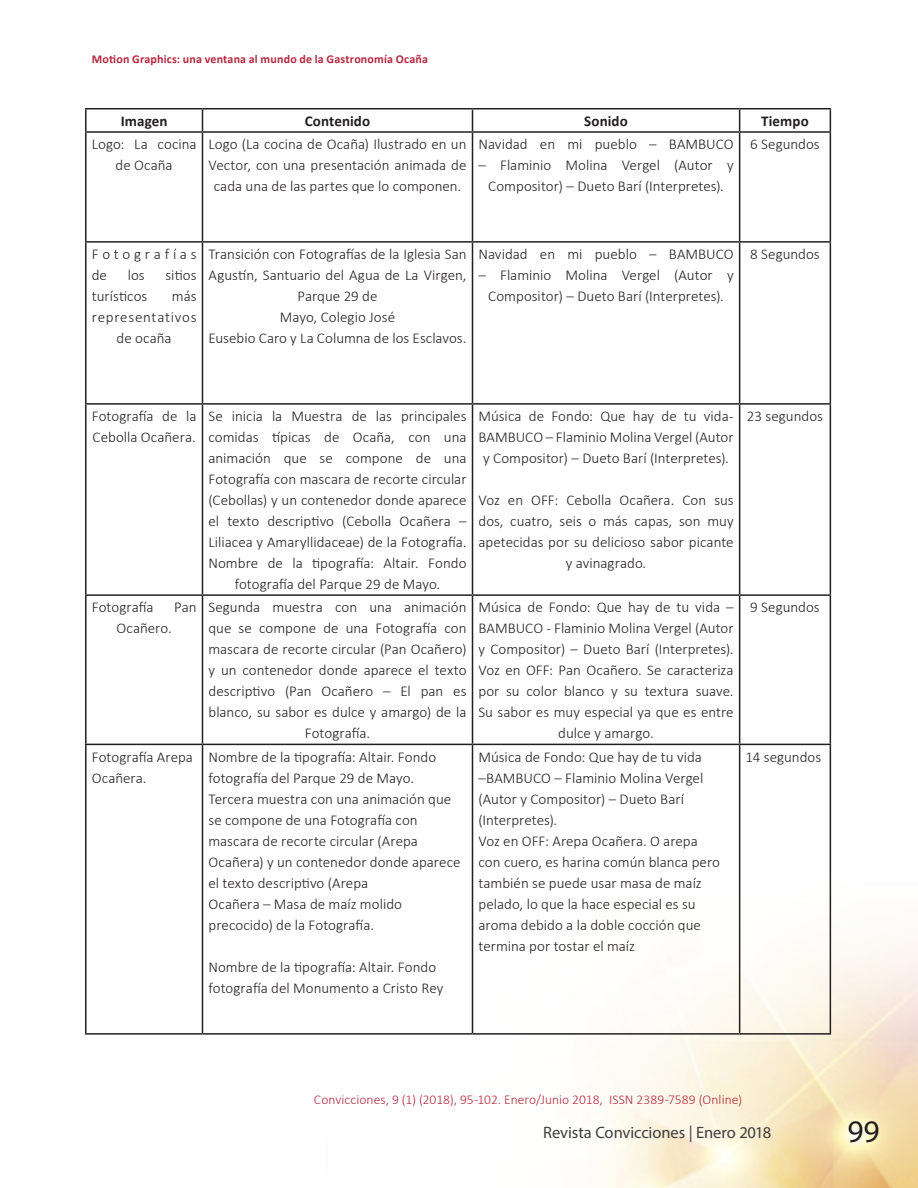
<style>
.page{position:relative;width:918px;height:1188px;background:#fff}
.page>*{position:absolute;margin:0;border:0;box-sizing:border-box;transform-origin:0 0}
.t1{font:31.5px "Myriad Pro";color:#231f20}
.t2{font:16.5px "Myriad Pro";letter-spacing:-.005em;color:#3e3e3f}
.Sub2{font:300 15px/21px "Calibri";color:#231f20;text-align:center}
.Sub2-2{font:700 15px "Calibri";letter-spacing:.005em;color:#231f20}
.Sub2-3{font:300 15px "Calibri";letter-spacing:.05em;color:#231f20}
.Sub2-4{font:300 15px/21px "Calibri";letter-spacing:.245em;color:#231f20}
.Sub2-5{font:300 13.5px "Calibri";letter-spacing:.005em;color:#b5283e}
.titulo{font:700 12px "Calibri";letter-spacing:.015em;color:#b5283e}
</style>
<div class="page">
<img style="left:87px;top:108px;width:831px;height:1080px">
<hr style="left:85px;top:108px;width:117px;height:2px;background:#231f20">
<hr style="left:85px;top:110px;width:2px;height:21px;background:#231f20">
<hr style="left:202px;top:108px;width:270px;height:2px;background:#231f20">
<svg style="left:202px;top:110px;width:1px;height:21px"></svg>
<hr style="left:472px;top:108px;width:268px;height:2px;background:#231f20">
<svg style="left:472px;top:110px;width:1px;height:21px"></svg>
<hr style="left:740px;top:108px;width:91px;height:2px;background:#231f20">
<svg style="left:739px;top:110px;width:1px;height:21px"></svg>
<svg style="left:830px;top:110px;width:1px;height:21px"></svg>
<hr style="left:85px;top:131px;width:117px;height:2px;background:#231f20">
<hr style="left:85px;top:133px;width:2px;height:108px;background:#231f20">
<hr style="left:202px;top:131px;width:270px;height:2px;background:#231f20">
<hr style="left:202px;top:133px;width:1px;height:108px;background:#231f20">
<hr style="left:472px;top:131px;width:268px;height:2px;background:#231f20">
<hr style="left:472px;top:133px;width:1px;height:108px;background:#231f20">
<hr style="left:740px;top:131px;width:91px;height:2px;background:#231f20">
<hr style="left:739px;top:133px;width:1px;height:108px;background:#231f20">
<hr style="left:830px;top:133px;width:1px;height:108px;background:#231f20">
<hr style="left:85px;top:241px;width:117px;height:2px;background:#231f20">
<hr style="left:85px;top:243px;width:2px;height:160px;background:#231f20">
<hr style="left:202px;top:241px;width:270px;height:2px;background:#231f20">
<hr style="left:202px;top:243px;width:1px;height:160px;background:#231f20">
<hr style="left:472px;top:241px;width:268px;height:2px;background:#231f20">
<hr style="left:472px;top:243px;width:1px;height:160px;background:#231f20">
<hr style="left:740px;top:241px;width:91px;height:2px;background:#231f20">
<hr style="left:739px;top:243px;width:1px;height:160px;background:#231f20">
<hr style="left:830px;top:243px;width:1px;height:160px;background:#231f20">
<hr style="left:85px;top:403px;width:117px;height:2px;background:#231f20">
<hr style="left:85px;top:405px;width:2px;height:189px;background:#231f20">
<hr style="left:202px;top:403px;width:270px;height:2px;background:#231f20">
<hr style="left:202px;top:405px;width:1px;height:189px;background:#231f20">
<hr style="left:472px;top:403px;width:268px;height:2px;background:#231f20">
<hr style="left:472px;top:405px;width:1px;height:189px;background:#231f20">
<hr style="left:740px;top:403px;width:91px;height:2px;background:#231f20">
<hr style="left:739px;top:405px;width:1px;height:189px;background:#231f20">
<hr style="left:830px;top:405px;width:1px;height:189px;background:#231f20">
<hr style="left:85px;top:594px;width:117px;height:2px;background:#231f20">
<hr style="left:85px;top:596px;width:2px;height:148px;background:#231f20">
<hr style="left:202px;top:594px;width:270px;height:2px;background:#231f20">
<hr style="left:202px;top:596px;width:1px;height:148px;background:#231f20">
<hr style="left:472px;top:594px;width:268px;height:2px;background:#231f20">
<hr style="left:472px;top:596px;width:1px;height:148px;background:#231f20">
<hr style="left:740px;top:594px;width:91px;height:2px;background:#231f20">
<hr style="left:739px;top:596px;width:1px;height:148px;background:#231f20">
<hr style="left:830px;top:596px;width:1px;height:148px;background:#231f20">
<hr style="left:85px;top:744px;width:117px;height:1px;background:#231f20">
<hr style="left:85px;top:745px;width:2px;height:288px;background:#231f20">
<hr style="left:202px;top:744px;width:270px;height:1px;background:#231f20">
<hr style="left:202px;top:745px;width:1px;height:288px;background:#231f20">
<hr style="left:472px;top:744px;width:268px;height:1px;background:#231f20">
<hr style="left:472px;top:745px;width:1px;height:288px;background:#231f20">
<hr style="left:740px;top:744px;width:91px;height:1px;background:#231f20">
<hr style="left:739px;top:745px;width:1px;height:288px;background:#231f20">
<hr style="left:830px;top:745px;width:1px;height:288px;background:#231f20">
<hr style="left:85px;top:1033px;width:117px;height:2px;background:#231f20">
<hr style="left:202px;top:1033px;width:270px;height:2px;background:#231f20">
<hr style="left:472px;top:1033px;width:268px;height:2px;background:#231f20">
<hr style="left:740px;top:1033px;width:91px;height:2px;background:#231f20">
<p class="titulo" style="left:92px;top:51px;width:338px">Motion Graphics: una ventana al mundo de la Gastronomía Ocaña</p>
<p class="Sub2-2" style="left:121px;top:111px;width:48px">Imagen</p>
<p class="Sub2-2" style="left:305px;top:111px;width:67px">Contenido</p>
<p class="Sub2-2" style="left:584px;top:111px;width:45px">Sonido</p>
<p class="Sub2-2" style="left:761px;top:111px;width:49px">Tiempo</p>
<p class="Sub2" style="left:92px;top:134px;width:106px">Logo: La cocina de Ocaña</p>
<p class="Sub2" style="left:208px;top:134px;width:260px">Logo (La cocina de Ocaña) Ilustrado en un<br>Vector, con una presentación animada de cada una de las partes que lo componen.</p>
<p class="Sub2" style="left:478px;top:134px;width:257px">Navidad en mi pueblo – BAMBUCO</p>
<p class="Sub2" style="left:750px;top:134px;width:71px">6 Segundos</p>
<p class="Sub2" style="left:478px;top:155px;width:257px">– Flaminio Molina Vergel (Autor y<br>Compositor) – Dueto Barí (Interpretes).</p>
<p class="Sub2-4" style="left:92px;top:244px;width:106px">Fotografías de</p>
<p class="Sub2" style="left:128px;top:265px;width:18px">los</p>
<p class="Sub2" style="left:165px;top:265px;width:33px">sitios</p>
<p class="Sub2" style="left:92px;top:286px;width:57px">turísticos</p>
<p class="Sub2" style="left:172px;top:286px;width:26px">más</p>
<p class="Sub2-3" style="left:92px;top:308px;width:106px">representativos</p>
<p class="Sub2" style="left:117px;top:328px;width:57px">de ocaña</p>
<p class="Sub2" style="left:208px;top:244px;width:260px">Transición con Fotografías de la Iglesia San<br>Agustín, Santuario del Agua de La Virgen,<br>Parque 29 de</p>
<p class="Sub2" style="left:280px;top:307px;width:117px">Mayo, Colegio José</p>
<p class="Sub2" style="left:208px;top:328px;width:260px">Eusebio Caro y La Columna de los Esclavos.</p>
<p class="Sub2" style="left:478px;top:244px;width:257px">Navidad en mi pueblo – BAMBUCO</p>
<p class="Sub2" style="left:478px;top:265px;width:257px">– Flaminio Molina Vergel (Autor y<br>Compositor) – Dueto Barí (Interpretes).</p>
<p class="Sub2" style="left:750px;top:244px;width:71px">8 Segundos</p>
<p class="Sub2" style="left:92px;top:406px;width:106px;text-align:left">Fotografía de la<br>Cebolla Ocañera.</p>
<p class="Sub2" style="left:208px;top:406px;width:260px">Se inicia la Muestra de las principales comidas típicas de Ocaña, con una animación que se compone de una Fotografía con mascara de recorte circular (Cebollas) y un contenedor donde aparece el texto descriptivo (Cebolla Ocañera – Liliacea y Amaryllidaceae) de la Fotografía.<br>Nombre de la tipografía: Altair. Fondo fotografía del Parque 29 de Mayo.</p>
<p class="Sub2" style="left:478px;top:406px;width:257px">Música de Fondo: Que hay de tu vida-<br>BAMBUCO – Flaminio Molina Vergel (Autor y Compositor) – Dueto Barí (Interpretes).</p>
<p class="Sub2" style="left:478px;top:490px;width:257px">Voz en OFF: Cebolla Ocañera. Con sus dos, cuatro, seis o más capas, son muy apetecidas por su delicioso sabor picante y avinagrado.</p>
<p class="Sub2" style="left:747px;top:406px;width:78px">23 segundos</p>
<p class="Sub2" style="left:92px;top:597px;width:63px">Fotografía</p>
<p class="Sub2" style="left:174px;top:597px;width:24px">Pan</p>
<p class="Sub2" style="left:117px;top:618px;width:57px">Ocañero.</p>
<p class="Sub2" style="left:92px;top:746px;width:103px">Fotografía Arepa</p>
<p class="Sub2" style="left:92px;top:767px;width:56px">Ocañera.</p>
<p class="Sub2" style="left:208px;top:597px;width:260px">Segunda muestra con una animación que se compone de una Fotografía con mascara de recorte circular (Pan Ocañero) y un contenedor donde aparece el texto descriptivo (Pan Ocañero – El pan es blanco, su sabor es dulce y amargo) de la Fotografía.</p>
<p class="Sub2" style="left:478px;top:597px;width:257px">Música de Fondo: Que hay de tu vida – BAMBUCO - Flaminio Molina Vergel (Autor y Compositor) – Dueto Barí (Interpretes).<br>Voz en OFF: Pan Ocañero. Se caracteriza por su color blanco y su textura suave.<br>Su sabor es muy especial ya que es entre dulce y amargo.</p>
<p class="Sub2" style="left:750px;top:597px;width:71px">9 Segundos</p>
<p class="Sub2" style="left:208px;top:746px;width:229px;text-align:left">Nombre de la tipografía: Altair. Fondo fotografía del Parque 29 de Mayo.</p>
<p class="Sub2" style="left:208px;top:788px;width:244px;text-align:left">Tercera muestra con una animación que se compone de una Fotografía con</p>
<p class="Sub2" style="left:208px;top:830px;width:254px;text-align:left">mascara de recorte circular (Arepa<br>Ocañera) y un contenedor donde aparece el texto descriptivo (Arepa</p>
<p class="Sub2" style="left:208px;top:893px;width:195px;text-align:left">Ocañera – Masa de maíz molido precocido) de la Fotografía.</p>
<p class="Sub2" style="left:208px;top:956px;width:236px;text-align:left">Nombre de la tipografía: Altair. Fondo fotografía del Monumento a Cristo Rey</p>
<p class="Sub2" style="left:478px;top:746px;width:226px;text-align:left">Música de Fondo: Que hay de tu vida –BAMBUCO – Flaminio Molina Vergel (Autor y Compositor) – Dueto Barí (Interpretes).</p>
<p class="Sub2" style="left:478px;top:830px;width:243px;text-align:left">Voz en OFF: Arepa Ocañera. O arepa con cuero, es harina común blanca pero también se puede usar masa de maíz pelado, lo que la hace especial es su aroma debido a la doble cocción que termina por tostar el maíz</p>
<p class="Sub2" style="left:746px;top:746px;width:77px">14 segundos</p>
<p class="Sub2-5" style="left:314px;top:1091px;width:430px">Convicciones, 9 (1) (2018), 95-102. Enero/Junio 2018, ISSN 2389-7589 (Online)</p>
<p class="t2" style="left:543px;top:1123px;width:230px">Revista Convicciones | Enero 2018</p>
<h1 class="t1" style="left:848px;top:1112px;width:34px">99</h1>
</div>
